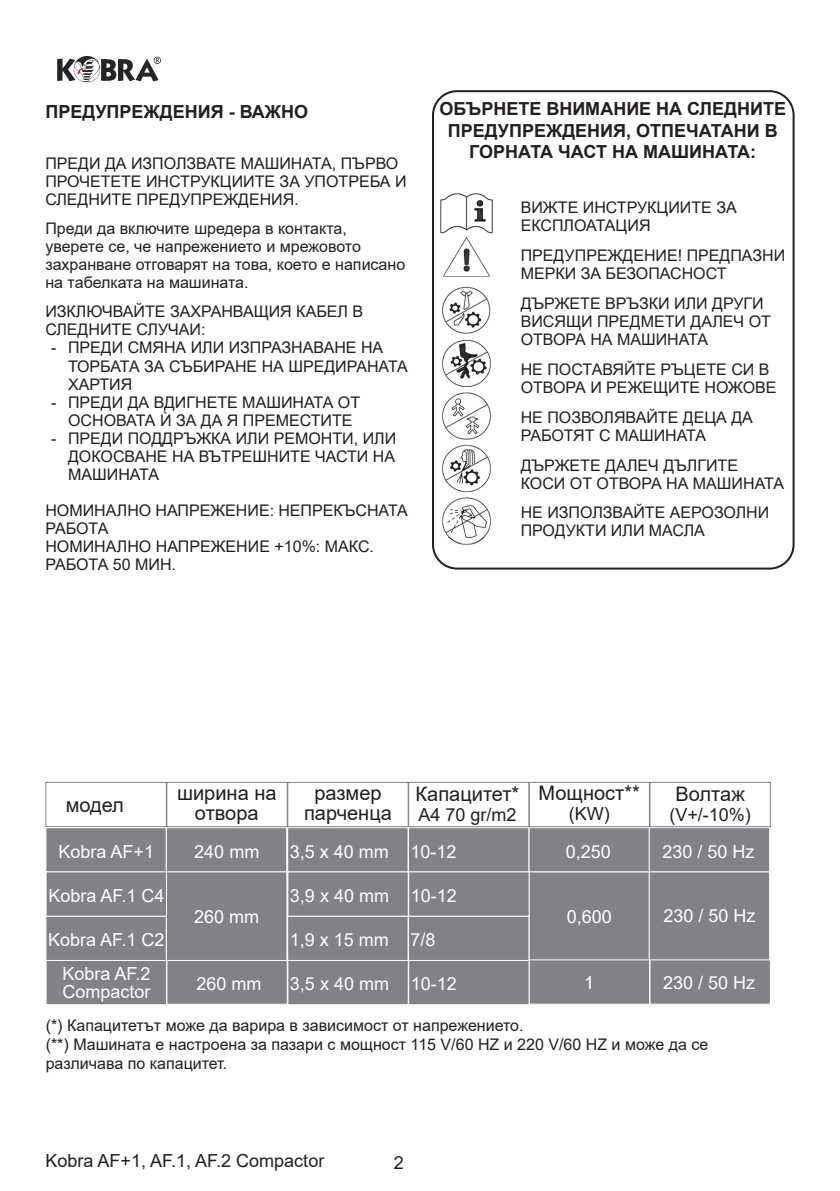
<style>
.page{position:relative;width:840px;height:1191px;background:#fff}
.page>*{position:absolute;margin:0;border:0;box-sizing:border-box;transform-origin:0 0}
.t1{font:20px/20px "Arial";color:#231f20;text-align:center}
.t2{font:18px/18px "Arial";color:#fff}
.t3{font:700 18px/21.6px "Arial";color:#231f20;text-align:center}
.t4{font:18px "Arial";color:#231f20}
.t5{font:16px/18px "Arial";color:#231f20}
</style>
<div class="page">
<svg style="left:57px;top:56px;width:104px;height:26px"></svg>
<div style="left:45px;top:782px;width:122px;height:45px;border:1px solid #808285"></div>
<div style="left:45px;top:827px;width:122px;height:45px;background:#808285;border:1px solid #fff"></div>
<div style="left:287px;top:827px;width:121px;height:45px;background:#808285;border:1px solid #fff"></div>
<div style="left:408px;top:827px;width:121px;height:45px;background:#808285;border:1px solid #fff"></div>
<div style="left:166px;top:827px;width:121px;height:45px;background:#808285;border:1px solid #fff"></div>
<div style="left:166px;top:871px;width:121px;height:90px;background:#808285;border:1px solid #fff"></div>
<div style="left:166px;top:960px;width:121px;height:44px;background:#808285;border:1px solid #fff"></div>
<div style="left:528px;top:827px;width:121px;height:45px;background:#808285;border:1px solid #fff"></div>
<div style="left:648px;top:827px;width:121px;height:45px;background:#808285;border:1px solid #fff"></div>
<div style="left:528px;top:871px;width:121px;height:90px;background:#808285;border:1px solid #fff"></div>
<div style="left:648px;top:871px;width:121px;height:90px;background:#808285;border:1px solid #fff"></div>
<div style="left:45px;top:915px;width:122px;height:46px;background:#808285;border:1px solid #fff"></div>
<div style="left:287px;top:915px;width:121px;height:46px;background:#808285;border:1px solid #fff"></div>
<div style="left:408px;top:915px;width:121px;height:46px;background:#808285;border:1px solid #fff"></div>
<div style="left:46px;top:871px;width:121px;height:45px;background:#808285;border:1px solid #fff"></div>
<div style="left:287px;top:871px;width:121px;height:45px;background:#808285;border:1px solid #fff"></div>
<div style="left:408px;top:871px;width:121px;height:45px;background:#808285;border:1px solid #fff"></div>
<div style="left:46px;top:960px;width:121px;height:45px;background:#808285;border:1px solid #fff"></div>
<div style="left:287px;top:960px;width:121px;height:45px;background:#808285;border:1px solid #fff"></div>
<div style="left:528px;top:959px;width:121px;height:45px;background:#808285;border:1px solid #fff"></div>
<div style="left:408px;top:960px;width:121px;height:45px;background:#808285;border:1px solid #fff"></div>
<div style="left:649px;top:959px;width:121px;height:45px;background:#808285;border:1px solid #fff"></div>
<div style="left:287px;top:782px;width:121px;height:45px;border:1px solid #808285"></div>
<div style="left:528px;top:782px;width:121px;height:45px;border:1px solid #808285"></div>
<div style="left:166px;top:782px;width:121px;height:45px;border:1px solid #808285"></div>
<div style="left:408px;top:782px;width:121px;height:45px;border:1px solid #808285"></div>
<div style="left:649px;top:782px;width:121px;height:45px;border:1px solid #808285"></div>
<div style="left:432px;top:90px;width:362px;height:479px;border:2px solid #231f20;border-radius:24px"></div>
<img style="left:440px;top:193px;width:53px;height:352px">
<p class="t3" style="left:45px;top:101px;width:264px">ПРЕДУПРЕЖДЕНИЯ - ВАЖНО</p>
<p class="t5" style="left:45px;top:154px;width:362px">ПРЕДИ ДА ИЗПОЛЗВАТЕ МАШИНАТА, ПЪРВО<br>ПРОЧЕТЕТЕ ИНСТРУКЦИИТЕ ЗА УПОТРЕБА И<br>СЛЕДНИТЕ ПРЕДУПРЕЖДЕНИЯ.</p>
<p class="t5" style="left:45px;top:219px;width:361px">Преди да включите шредера в контакта, уверете се, че напрежението и мрежовото захранване отговарят на това, което е написано на табелката на машината.</p>
<p class="t5" style="left:45px;top:303px;width:319px">ИЗКЛЮЧВАЙТЕ ЗАХРАНВАЩИЯ КАБЕЛ В<br>СЛЕДНИТЕ СЛУЧАИ:</p>
<p class="t5" style="left:68px;top:339px;width:341px;text-indent:-17px">- ПРЕДИ СМЯНА ИЛИ ИЗПРАЗНАВАНЕ НА<br>ТОРБАТА ЗА СЪБИРАНЕ НА ШРЕДИРАНАТА<br>ХАРТИЯ</p>
<p class="t5" style="left:51px;top:393px;width:310px;text-align:center">- ПРЕДИ ДА ВДИГНЕТЕ МАШИНАТА ОТ<br>ОСНОВАТА Ѝ ЗА ДА Я ПРЕМЕСТИТЕ</p>
<p class="t5" style="left:68px;top:429px;width:329px;text-align:justify;text-indent:-17px">- ПРЕДИ ПОДДРЪЖКА ИЛИ РЕМОНТИ, ИЛИ ДОКОСВАНЕ НА ВЪТРЕШНИТЕ ЧАСТИ НА МАШИНАТА</p>
<p class="t5" style="left:45px;top:501px;width:364px">НОМИНАЛНО НАПРЕЖЕНИЕ: НЕПРЕКЪСНАТА<br>РАБОТА<br>НОМИНАЛНО НАПРЕЖЕНИЕ +10%: МАКС.<br>РАБОТА 50 МИН.</p>
<p class="t3" style="left:439px;top:98px;width:348px">ОБЪРНЕТЕ ВНИМАНИЕ НА СЛЕДНИТЕ<br>ПРЕДУПРЕЖДЕНИЯ, ОТПЕЧАТАНИ В<br>ГОРНАТА ЧАСТ НА МАШИНАТА:</p>
<p class="t5" style="left:520px;top:198px;width:217px">ВИЖТЕ ИНСТРУКЦИИТЕ ЗА<br>ЕКСПЛОАТАЦИЯ</p>
<p class="t5" style="left:520px;top:246px;width:266px">ПРЕДУПРЕЖДЕНИЕ! ПРЕДПАЗНИ<br>МЕРКИ ЗА БЕЗОПАСНОСТ</p>
<p class="t5" style="left:520px;top:294px;width:251px">ДЪРЖЕТЕ ВРЪЗКИ ИЛИ ДРУГИ<br>ВИСЯЩИ ПРЕДМЕТИ ДАЛЕЧ ОТ<br>ОТВОРА НА МАШИНАТА</p>
<p class="t5" style="left:520px;top:360px;width:257px">НЕ ПОСТАВЯЙТЕ РЪЦЕТЕ СИ В<br>ОТВОРА И РЕЖЕЩИТЕ НОЖОВЕ</p>
<p class="t5" style="left:520px;top:408px;width:233px">НЕ ПОЗВОЛЯВАЙТЕ ДЕЦА ДА<br>РАБОТЯТ С МАШИНАТА</p>
<p class="t5" style="left:520px;top:456px;width:265px">ДЪРЖЕТЕ ДАЛЕЧ ДЪЛГИТЕ<br>КОСИ ОТ ОТВОРА НА МАШИНАТА</p>
<p class="t5" style="left:520px;top:504px;width:250px">НЕ ИЗПОЛЗВАЙТЕ АЕРОЗОЛНИ<br>ПРОДУКТИ ИЛИ МАСЛА</p>
<p class="t1" style="left:66px;top:794px;width:60px">модел</p>
<p class="t1" style="left:177px;top:783px;width:101px">ширина на отвора</p>
<p class="t1" style="left:304px;top:783px;width:89px">размер парченца</p>
<p class="t1" style="left:415px;top:784px;width:105px">Капацитет*</p>
<p class="t4" style="left:418px;top:802px;width:100px">A4 70 gr/m2</p>
<p class="t2" style="left:58px;top:842px;width:97px">Kobra AF+1</p>
<p class="t2" style="left:194px;top:842px;width:67px">240 mm</p>
<p class="t2" style="left:289px;top:842px;width:168px">3,5 x 40 mm 10-12</p>
<p class="t2" style="left:48px;top:886px;width:118px">Kobra AF.1 C4</p>
<p class="t2" style="left:290px;top:886px;width:168px">3,9 x 40 mm 10-12</p>
<p class="t2" style="left:194px;top:907px;width:67px">260 mm</p>
<p class="t2" style="left:48px;top:930px;width:118px">Kobra AF.1 C2</p>
<p class="t2" style="left:289px;top:930px;width:147px">1,9 x 15 mm 7/8</p>
<p class="t2" style="left:62px;top:964px;width:90px">Kobra AF.2<br>Compactor</p>
<p class="t2" style="left:290px;top:975px;width:168px">3,5 x 40 mm 10-12</p>
<p class="t2" style="left:196px;top:975px;width:67px">260 mm</p>
<p class="t1" style="left:538px;top:783px;width:103px">Мощност**</p>
<p class="t4" style="left:568px;top:801px;width:42px">(KW)</p>
<p class="t1" style="left:675px;top:784px;width:71px">Волтаж</p>
<p class="t4" style="left:669px;top:802px;width:83px">(V+/-10%)</p>
<p class="t2" style="left:565px;top:842px;width:47px">0,250</p>
<p class="t2" style="left:662px;top:842px;width:94px">230 / 50 Hz</p>
<p class="t2" style="left:566px;top:907px;width:47px">0,600</p>
<p class="t2" style="left:663px;top:907px;width:94px">230 / 50 Hz</p>
<p class="t2" style="left:584px;top:973px;width:12px">1</p>
<p class="t2" style="left:662px;top:973px;width:94px">230 / 50 Hz</p>
<p class="t5" style="left:46px;top:1015px;width:663px;line-height:19.2px">(*) Капацитетът може да варира в зависимост от напрежението.<br>(**) Машината е настроена за пазари с мощност 115 V/60 HZ и 220 V/60 HZ и може да се различава по капацитет.</p>
<p class="t4" style="left:45px;top:1148px;width:280px">Kobra AF+1, AF.1, AF.2 Compactor</p>
<p class="t4" style="left:393px;top:1150px;width:12px">2</p>
</div>
